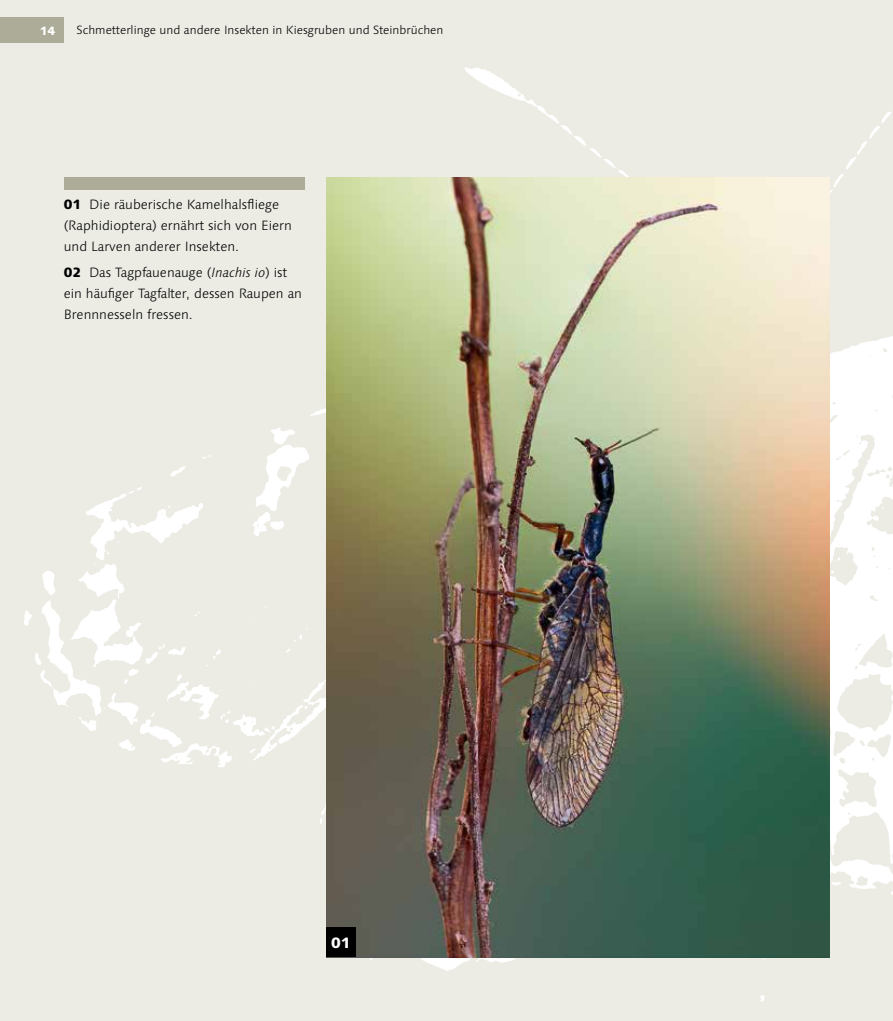
<style>
.page{position:relative;width:893px;height:1021px;background:#fff}
.page>*{position:absolute;margin:0;border:0;box-sizing:border-box;transform-origin:0 0}
.t1{font:800 15px "Linotype Syntax";color:#fff}
.t2{font:300 13.5px/21px "Linotype Syntax";color:#000}
.t3{font:300 12px "Linotype Syntax";color:#000}
.t4{font:800 12px "Linotype Syntax";color:#fff}
.s1{font-weight:800}
.s2{font-style:italic}
</style>
<div class="page">
<img style="left:0;top:0;width:893px;height:1020px">
<div style="left:0;top:17px;width:64px;height:26px;background:#adac99"></div>
<img style="left:326px;top:177px;width:503px;height:780px">
<div style="left:326px;top:927px;width:30px;height:30px;background:#000"></div>
<div style="left:64px;top:177px;width:241px;height:13px;background:#adac99"></div>
<p class="t4" style="left:40px;top:23px;width:17px">14</p>
<p class="t3" style="left:77px;top:23px;width:368px">Schmetterlinge und andere Insekten in Kiesgruben und Steinbrüchen</p>
<p class="t2" style="left:64px;top:194px;width:230px"><span class="s1">01</span> Die räuberische Kamelhalsfliege (Raphidioptera) ernährt sich von Eiern und Larven anderer Insekten.</p>
<p class="t2" style="left:64px;top:261px;width:240px"><span class="s1">02</span> Das Tagpfauenauge (<span class="s2">Inachis io</span>) ist ein häufiger Tagfalter, dessen Raupen an<br>Brennnesseln fressen.</p>
<p class="t1" style="left:331px;top:933px;width:21px">01</p>
</div>
